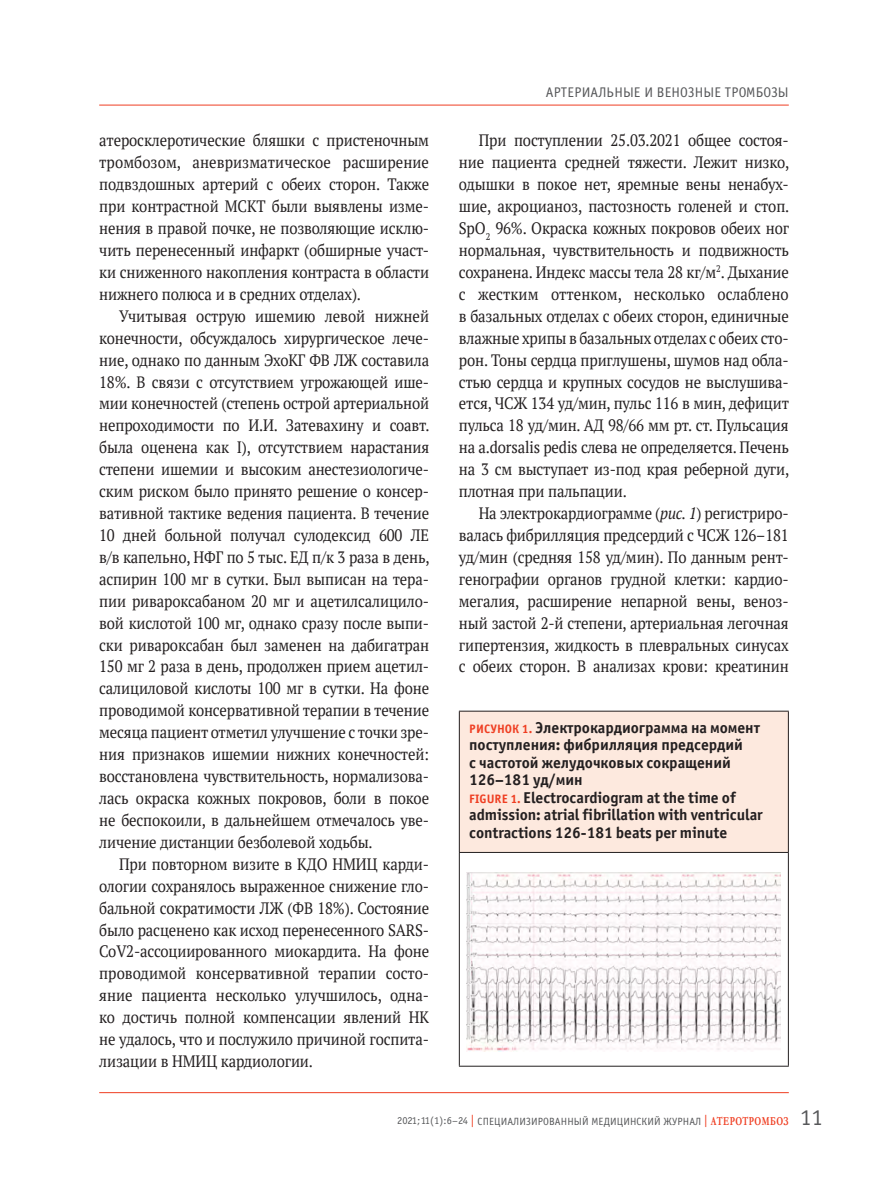
<style>
.page{position:relative;width:893px;height:1191px;background:#fff}
.page>*{position:absolute;margin:0;border:0;box-sizing:border-box;transform-origin:0 0}
.t1{font:22.75px "Officina Sans Book ITC";color:#57585a}
.t2{font:16.45px/21.9px "PT Serif";letter-spacing:-.01em;color:#231f20;text-align:justify;scale:.9 1}
.t3{font:15.75px/17.5px "Officina Sans Bold ITC";letter-spacing:-.005em;color:#231f20}
.t4{font:14px "Officina Sans Book ITC";letter-spacing:.01em;color:#57585a}
.t5{font:10.5px "Officina Sans Book ITC";letter-spacing:.01em;color:#57585a}
.s1{font-style:italic}
.s2{font-size:12.25px;color:#ef3e22}
.s3{font-family:"Officina Sans Bold ITC";font-size:12.25px;color:#ef3e22}
.s4{font-family:"Garamond";font-weight:700;font-size:12.25px;color:#ef3e22}
</style>
<div class="page">
<hr style="left:99px;top:105px;width:690px;height:1px;background:#ef3e22">
<hr style="left:99px;top:1092px;width:690px;height:1px;background:#ef3e22">
<img style="left:466px;top:872px;width:315px;height:179px">
<div style="left:459px;top:711px;width:329px;height:141px;background:#fde9de"></div>
<hr style="left:459px;top:853px;width:1px;height:212px;background:#231f20">
<hr style="left:788px;top:853px;width:1px;height:212px;background:#231f20">
<hr style="left:459px;top:1065px;width:330px;height:1px;background:#231f20">
<hr style="left:459px;top:710px;width:330px;height:1px;background:#231f20">
<hr style="left:459px;top:711px;width:1px;height:141px;background:#231f20">
<hr style="left:788px;top:711px;width:1px;height:141px;background:#231f20">
<hr style="left:459px;top:852px;width:330px;height:1px;background:#231f20">
<p class="t2" style="left:99px;top:129px;width:368px">атеросклеротические бляшки с пристеночным тромбозом, аневризматическое расширение подвздошных артерий с обеих сторон. Также при контрастной МСКТ были выявлены изме&shy;нения в правой почке, не позволяющие исклю&shy;чить перенесенный инфаркт (обширные участ&shy;ки сниженного накопления контраста в области нижнего полюса и в средних отделах).</p>
<p class="t2" style="left:99px;top:305px;width:372px;text-align:left;text-indent:20px">Учитывая- острую- ишемию- левой- нижней&shy;конечности, обсуждалось хирургическое лече&shy;ние, однако по данным ЭхоКГ ФВ ЛЖ составила 18%. В связи с отсутствием угрожающей ише&shy;мии конечностей (степень острой артериальной непроходимости по И.И. Затевахину и соавт. была оценена как I), отсутствием нарастания степени ишемии и высоким анестезиологиче&shy;ским риском было принято решение о консер&shy;вативной тактике ведения пациента. В течение 10 дней больной получал сулодексид 600 ЛЕ в/в капельно, НФГ по 5 тыс. ЕД п/к 3 раза в день, аспирин 100 мг в сутки. Был выписан на тера&shy;пии ривароксабаном 20 мг и ацетилсалицило&shy;вой кислотой 100 мг, однако сразу после выпи&shy;ски ривароксабан был заменен на дабигатран 150 мг-2-раза в день, продолжен прием ацетил&shy;салициловой кислоты 100 мг в сутки. На фоне проводимой консервативной терапии в течение месяца пациент отметил улучшение с точки зре&shy;ния признаков ишемии нижних конечностей: восстановлена чувствительность, нормализова&shy;лась окраска кожных покровов, боли в покое не беспокоили, в дальнейшем отмечалось уве&shy;личение дистанции безболевой ходьбы.</p>
<p class="t2" style="left:99px;top:852px;width:368px;text-indent:20px">При повторном визите в КДО НМИЦ карди&shy;ологии сохранялось выраженное снижение гло&shy;бальной сократимости ЛЖ (ФВ 18%). Состояние было расценено как исход перенесенного SARS-CoV2-ассоциированного миокардита. На фоне проводимой консервативной терапии состо&shy;яние пациента несколько улучшилось, одна&shy;ко достичь полной компенсации явлений НК не удалось, что и послужило причиной госпита&shy;лизации в НМИЦ кардиологии.</p>
<p class="t4" style="left:546px;top:84px;width:244px">АРТЕРИАЛЬНЫЕ И ВЕНОЗНЫЕ ТРОМБОЗЫ</p>
<p class="t2" style="left:459px;top:129px;width:369px;text-indent:20px">При поступлении 25.03.2021 общее состоя&shy;ние пациента средней тяжести. Лежит низко, одышки в покое нет, яремные вены ненабух&shy;шие, акроцианоз, пастозность голеней и стоп.<br>SpO<sub>2</sub> 96%. Окраска кожных покровов обеих ног нормальная, чувствительность и подвижность сохранена. Индекс массы тела 28 кг/м<sup>2</sup>.-Дыхание с жестким оттенком, несколько ослаблено в базальных отделах с обеих сторон, единичные влажные хрипы в базальных отделах с обеих сто&shy;рон. Тоны сердца приглушены, шумов над обла&shy;стью сердца и крупных сосудов не выслушива&shy;ется, ЧСЖ 134 уд/мин, пульс 116 в мин, дефицит пульса 18 уд/мин. АД 98/66 мм рт. ст. Пульсация на a.dorsalis pedis слева не определяется. Печень на 3 см выступает из-под края реберной дуги, плотная при пальпации.</p>
<p class="t2" style="left:459px;top:502px;width:368px;text-indent:20px">На электрокардиограмме-(<span class="s1">рис. 1</span>)-регистриро&shy;валась фибрилляция предсердий с ЧСЖ 126–181 уд/мин (средняя 158 уд/мин). По данным рент&shy;генографии органов грудной клетки: кардио&shy;мегалия, расширение непарной вены, веноз&shy;ный застой-2-й-степени, артериальная легочная гипертензия, жидкость в плевральных синусах с обеих сторон. В анализах крови: креатинин</p>
<p class="t3" style="left:469px;top:718px;width:295px"><span class="s2">РИСУНОК 1.</span> Электрокардиограмма на момент поступления: фибрилляция предсердий<br>с частотой желудочковых сокращений 126–181 уд/мин<br><span class="s2">FIGURE 1.</span> Electrocardiogram at the time of admission: atrial fibrillation with ventricular contractions 126-181 beats per minute</p>
<p class="t5" style="left:397px;top:1115px;width:393px">2021;11(1):6–24 <span class="s3">|</span> СПЕЦИАЛИЗИРОВАННЫЙ МЕДИЦИНСКИЙ ЖУРНАЛ <span class="s3">|</span> <span class="s4">АТЕРОТРОМБОЗ</span></p>
<h1 class="t1" style="left:800px;top:1104px;width:24px">11</h1>
</div>
